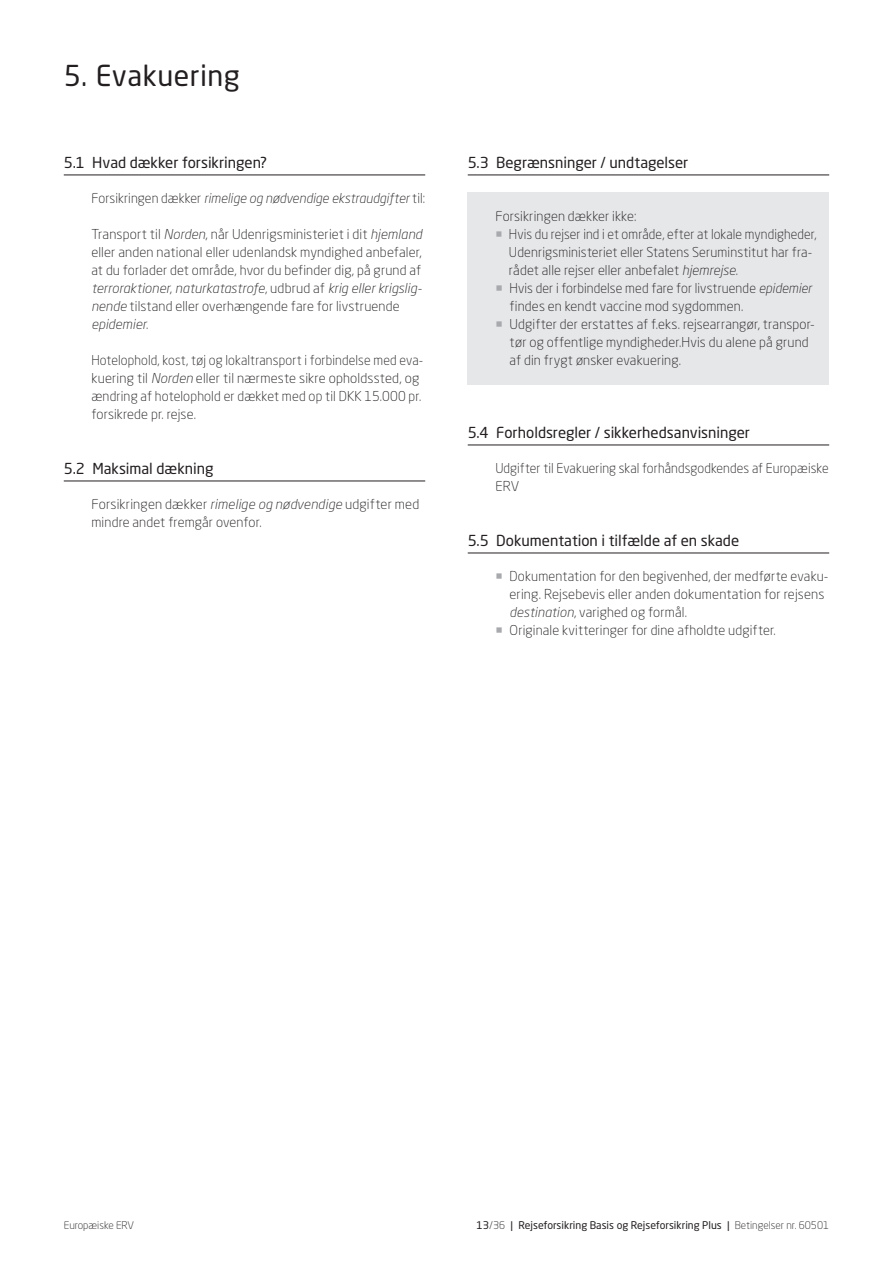
<style>
.page{position:relative;width:893px;height:1263px;background:#fff}
.page>*{position:absolute;margin:0;border:0;box-sizing:border-box;transform-origin:0 0}
.t1{font:28.5px "Neo Sans W1 G";letter-spacing:.015em;color:#231f20}
.t2{font:15px "Neo Sans W1 G";color:#231f20}
.t3{font:300 13.5px/18px "Neo Sans W1 G";letter-spacing:.01em;color:#231f20}
.t4{font:300 13.5px/18px "Neo Sans W1 G";letter-spacing:.01em;color:#231f20;scale:.96 1}
.t5{font:italic 300 13.5px "Neo Sans Pro";letter-spacing:.01em;color:#231f20}
.t6{font:10.5px "Neo Sans W1 G";color:#231f20}
.t7{font:300 10.5px "Neo Sans W1 G";color:#231f20}
.s1{font-family:"Neo Sans W1 G";font-style:normal}
.s2{font-family:"Neo Sans Pro";font-style:italic}
.s3{color:#a8a9ad}
.s4{font-weight:300}
</style>
<div class="page">
<div style="left:468px;top:193px;width:361px;height:192px;background:#e6e7e9"></div>
<hr style="left:64px;top:175px;width:361px;height:1px;background:#231f20">
<hr style="left:64px;top:481px;width:361px;height:1px;background:#231f20">
<hr style="left:468px;top:175px;width:361px;height:1px;background:#231f20">
<hr style="left:468px;top:445px;width:361px;height:1px;background:#231f20">
<hr style="left:468px;top:553px;width:361px;height:1px;background:#231f20">
<h1 class="t1" style="left:64px;top:58px;width:178px">5. Evakuering</h1>
<p class="t2" style="left:64px;top:153px;width:205px">5.1 Hvad dækker forsikringen?</p>
<p class="t5" style="left:91px;top:190px;width:335px"><span class="s1">Forsikringen dækker</span> rimelige og nødvendige ekstraudgifter <span class="s1">til:</span></p>
<p class="t3" style="left:91px;top:225px;width:332px;text-align:justify">Transport til <span class="s2">Norden</span>, når Udenrigsministeriet i dit <span class="s2">hjemland </span>eller anden national eller udenlandsk myndighed anbefaler, at du forlader det område, hvor du befinder dig, på grund af</p>
<p class="t5" style="left:91px;top:280px;width:332px">terroraktioner<span class="s1">,</span> naturkatastrofe<span class="s1">, udbrud af</span> krig eller krigslig-</p>
<p class="t3" style="left:91px;top:297px;width:310px"><span class="s2">nende</span> tilstand eller overhængende fare for livstruende</p>
<p class="t5" style="left:91px;top:316px;width:58px">epidemier<span class="s1">.</span></p>
<p class="t4" style="left:91px;top:351px;width:347px">Hotelophold, kost, tøj og lokaltransport i forbindelse med eva&shy;kuering til <span class="s2">Norden</span> eller til nærmeste sikre opholdssted, og ændring af hotelophold er dækket med op til DKK 15.000 pr. forsikrede pr. rejse.</p>
<p class="t2" style="left:64px;top:459px;width:151px">5.2 Maksimal dækning</p>
<p class="t3" style="left:91px;top:495px;width:329px">Forsikringen dækker <span class="s2">rimelige og nødvendige</span> udgifter med mindre andet fremgår ovenfor.</p>
<p class="t2" style="left:468px;top:153px;width:222px">5.3 Begrænsninger / undtagelser</p>
<p class="t3" style="left:495px;top:207px;width:143px">Forsikringen dækker ikke:</p>
<p class="t4" style="left:509px;top:225px;width:322px;text-indent:-14px"><span class="s3">○</span> Hvis du rejser ind i et område, efter at lokale myndigheder,<br>Udenrigsministeriet eller Statens Seruminstitut har fra&shy;rådet alle rejser eller anbefalet <span class="s2">hjemrejse</span>.</p>
<p class="t3" style="left:510px;top:279px;width:304px;text-indent:-14px"><span class="s3">○</span> Hvis der i forbindelse med fare for livstruende <span class="s2">epidemier </span>findes en kendt vaccine mod sygdommen.</p>
<p class="t3" style="left:510px;top:315px;width:307px;text-indent:-14px"><span class="s3">○</span> Udgifter der erstattes af f.eks. rejsearrangør, transpor&shy;tør og offentlige myndigheder.Hvis du alene på grund af din frygt ønsker evakuering.</p>
<p class="t2" style="left:468px;top:423px;width:284px">5.4 Forholdsregler / sikkerhedsanvisninger</p>
<p class="t4" style="left:495px;top:459px;width:349px">Udgifter til Evakuering skal forhåndsgodkendes af Europæiske<br>ERV</p>
<p class="t2" style="left:468px;top:531px;width:273px">5.5 Dokumentation i tilfælde af en skade</p>
<p class="t3" style="left:509px;top:567px;width:320px;text-indent:-14px"><span class="s3">○</span> Dokumentation for den begivenhed, der medførte evaku&shy;ering. Rejsebevis eller anden dokumentation for rejsens <span class="s2">destination</span>, varighed og formål.</p>
<p class="t3" style="left:495px;top:621px;width:282px"><span class="s3">○</span> Originale kvitteringer for dine afholdte udgifter.</p>
<p class="t7" style="left:64px;top:1219px;width:72px">Europæiske ERV</p>
<p class="t6" style="left:476px;top:1219px;width:354px">13<span class="s4">/36</span> | Rejseforsikring Basis og Rejseforsikring Plus | <span class="s4">Betingelser nr. 60501</span></p>
</div>
